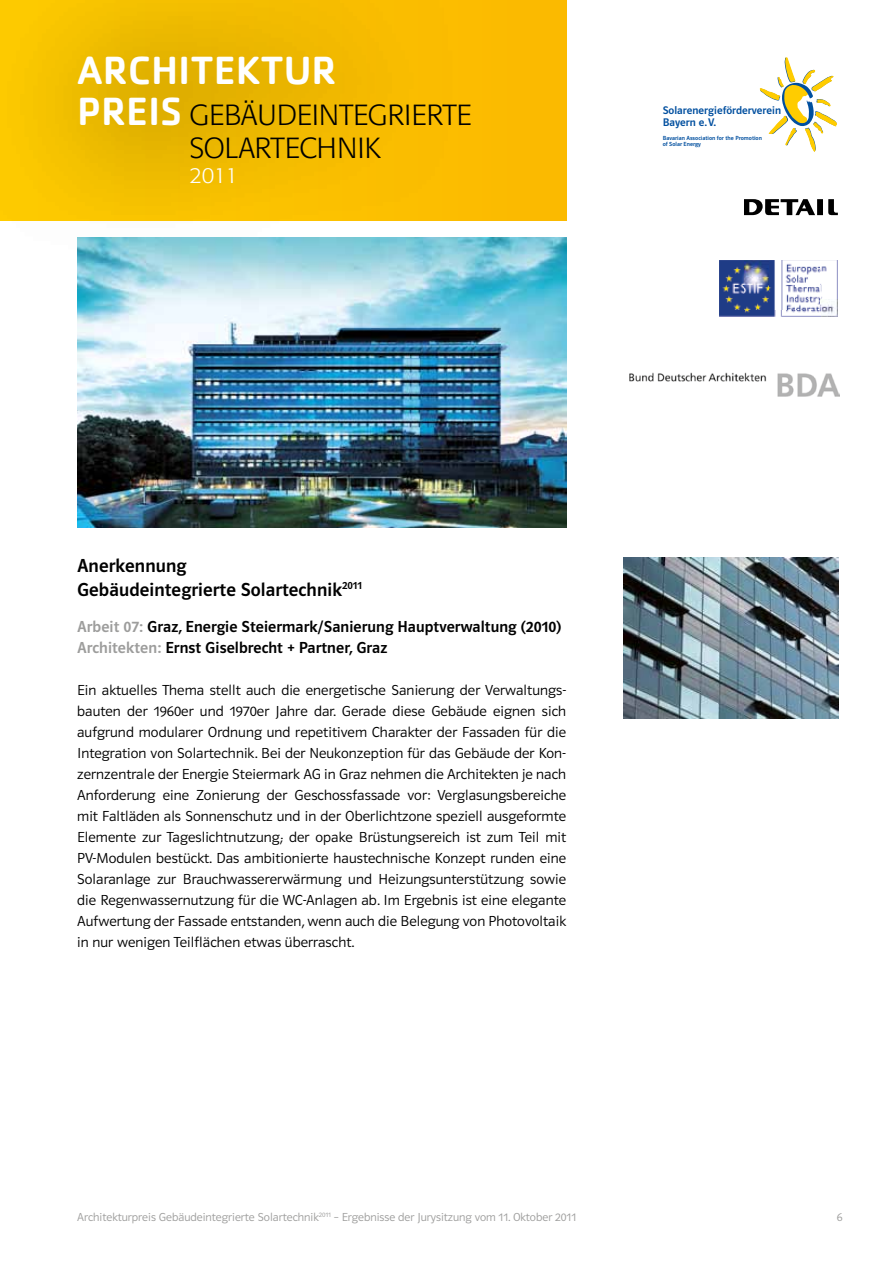
<style>
.page{position:relative;width:893px;height:1263px;background:#fff}
.page>*{position:absolute;margin:0;border:0;box-sizing:border-box;transform-origin:0 0}
.t1{font:500 40.8px "Cachet Std";color:#fff}
.t2{font:300 28.8px/32.5px "Formata";color:#000}
.t3{font:300 21.6px "Formata";color:#fff}
.t4{font:19.5px/23.4px "Polo 11 K Krftg";letter-spacing:.005em;color:#000}
.t5{font:16.5px/21px "Polo 11 K Krftg";letter-spacing:.005em;color:#000}
.t6{font:15px/21px "Polo 11 K Leicht";letter-spacing:.005em;color:#000;text-align:justify}
.t7{font:12px "Polo 11 K Leicht";color:#9d9d9c}
.t8{font:11.4px/11.4px "Polo 11 K Krftg";letter-spacing:.005em;color:#004f9f}
.t9{font:6.15px/6.1px "Polo 11 K Krftg";letter-spacing:.005em;color:#004f9f}
.s1{font-family:"Cachet Std";font-weight:500;font-size:40.8px;color:#fff}
.s2{color:#9d9d9c}
</style>
<div class="page">
<svg style="left:759px;top:57px;width:78px;height:95px"></svg>
<svg style="left:744px;top:200px;width:94px;height:15px"></svg>
<img style="left:720px;top:261px;width:118px;height:55px">
<img style="left:630px;top:372px;width:210px;height:24px">
<div style="left:0;top:0;width:566px;height:220px;background:#fbba00"></div>
<svg style="left:0;top:0;width:455px;height:221px"></svg>
<img style="left:77px;top:237px;width:489px;height:290px">
<img style="left:624px;top:557px;width:215px;height:161px">
<h1 class="t1" style="left:77px;top:45px;width:261px">ARCHITEKTUR</h1>
<h2 class="t2" style="left:190px;top:99px;width:284px;text-indent:-112px"><span class="s1">PREIS</span> GEBÄUDEINTEGRIERTE<br>SOLARTECHNIK</h2>
<h3 class="t3" style="left:190px;top:163px;width:50px">2011</h3>
<p class="t8" style="left:663px;top:105px;width:120px">Solarenergieförderverein<br>Bayern e.V.</p>
<p class="t9" style="left:663px;top:135px;width:101px">Bavarian Association for the Promotion of Solar Energy</p>
<h3 class="t4" style="left:77px;top:554px;width:286px">Anerkennung<br>Gebäudeintegrierte Solartechnik<sup>2011</sup></h3>
<p class="t5" style="left:77px;top:616px;width:486px"><span class="s2">Arbeit 07:</span> Graz, Energie Steiermark/Sanierung Hauptverwaltung (2010)<br><span class="s2">Architekten:</span> Ernst Giselbrecht + Partner, Graz</p>
<p class="t6" style="left:77px;top:679px;width:491px">Ein aktuelles Thema stellt auch die energetische Sanierung der Verwaltungs&shy;bauten der 1960er und 1970er Jahre dar. Gerade diese Gebäude eignen sich aufgrund modularer Ordnung und repetitivem Charakter der Fassaden für die Integration von Solartechnik. Bei der Neukonzeption für das Gebäude der Kon&shy;zernzentrale der Energie Steiermark AG in Graz nehmen die Architekten je nach Anforderung eine Zonierung der Geschossfassade vor: Verglasungsbereiche mit Faltläden als Sonnenschutz und in der Oberlichtzone speziell ausgeformte Elemente zur Tageslichtnutzung; der opake Brüstungsereich ist zum Teil mit PV-Modulen bestückt. Das ambitionierte haustechnische Konzept runden eine Solaranlage zur Brauchwassererwärmung und Heizungsunterstützung sowie die Regenwassernutzung für die WC-Anlagen ab. Im Ergebnis ist eine elegante Aufwertung der Fassade entstanden, wenn auch die Belegung von Photovoltaik in nur wenigen Teilflächen etwas überrascht.</p>
<p class="t7" style="left:77px;top:1211px;width:500px">Architekturpreis Gebäudeintegrierte Solartechnik<sup>2011</sup> – Ergebnisse der Jurysitzung vom 11. Oktober 2011</p>
<p class="t7" style="left:837px;top:1211px;width:7px">6</p>
</div>
